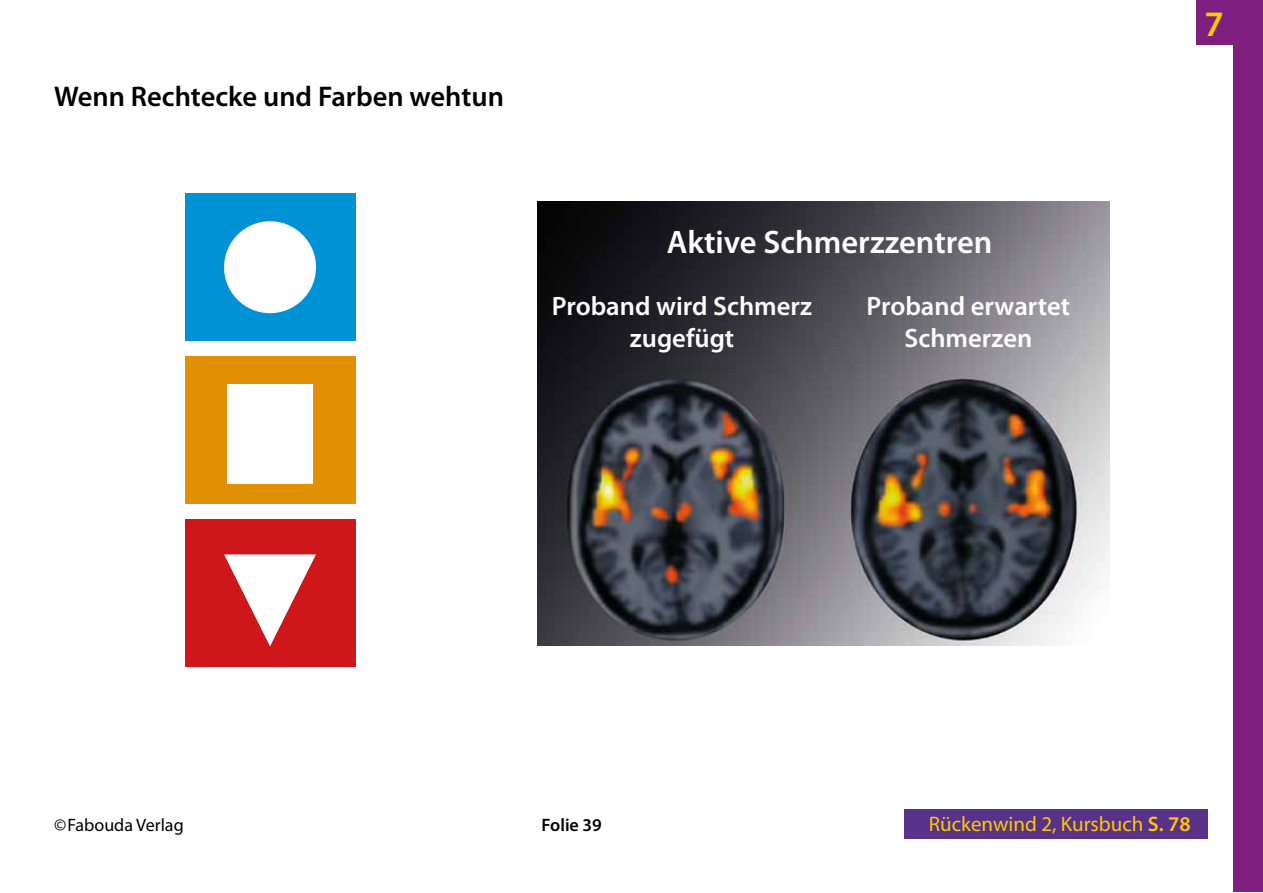
<style>
.page{position:relative;width:1263px;height:893px;background:#fff}
.page>*{position:absolute;margin:0;border:0;box-sizing:border-box;transform-origin:0 0}
.t1{font:600 36px "Myriad Pro";color:#fec800}
.t2{font:600 32.55px "Myriad Pro";color:#fff}
.t3{font:600 28.5px "Myriad Pro";color:#000}
.t4{font:600 26.7px/32px "Myriad Pro";color:#fff;text-align:center}
.t5{font:21px "Myriad Pro";color:#fec800}
.t6{font:18px "Myriad Pro";color:#000}
.t7{font:600 18px "Myriad Pro";color:#000}
.s1{font-weight:600}
</style>
<div class="page">
<div style="left:1233px;top:1px;width:29px;height:891px;background:#7f2080"></div>
<div style="left:1196px;top:1px;width:37px;height:44px;background:#7f2080"></div>
<div style="left:904px;top:809px;width:304px;height:30px;background:#583289"></div>
<img style="left:538px;top:202px;width:571px;height:443px">
<div style="left:185px;top:193px;width:170px;height:148px;background:#0092d5"></div>
<div style="left:224px;top:221px;width:92px;height:92px;background:#fff;border-radius:50%"></div>
<div style="left:185px;top:356px;width:170px;height:148px;background:#e19004"></div>
<div style="left:227px;top:384px;width:86px;height:100px;background:#fff"></div>
<div style="left:185px;top:520px;width:170px;height:147px;background:#cd171a"></div>
<svg style="left:224px;top:554px;width:92px;height:92px"></svg>
<p class="t3" style="left:54px;top:79px;width:451px">Wenn Rechtecke und Farben wehtun</p>
<p class="t2" style="left:667px;top:221px;width:327px">Aktive Schmerzzentren</p>
<p class="t4" style="left:552px;top:290px;width:262px">Proband wird Schmerz zugefügt</p>
<p class="t4" style="left:866px;top:290px;width:205px">Proband erwartet<br>Schmerzen</p>
<h1 class="t1" style="left:1204px;top:1px;width:21px">7</h1>
<p class="t6" style="left:54px;top:814px;width:131px">©Fabouda Verlag</p>
<p class="t7" style="left:541px;top:813px;width:62px">Folie 39</p>
<p class="t5" style="left:929px;top:811px;width:263px">Rückenwind 2, Kursbuch <span class="s1">S. 78</span></p>
</div>
